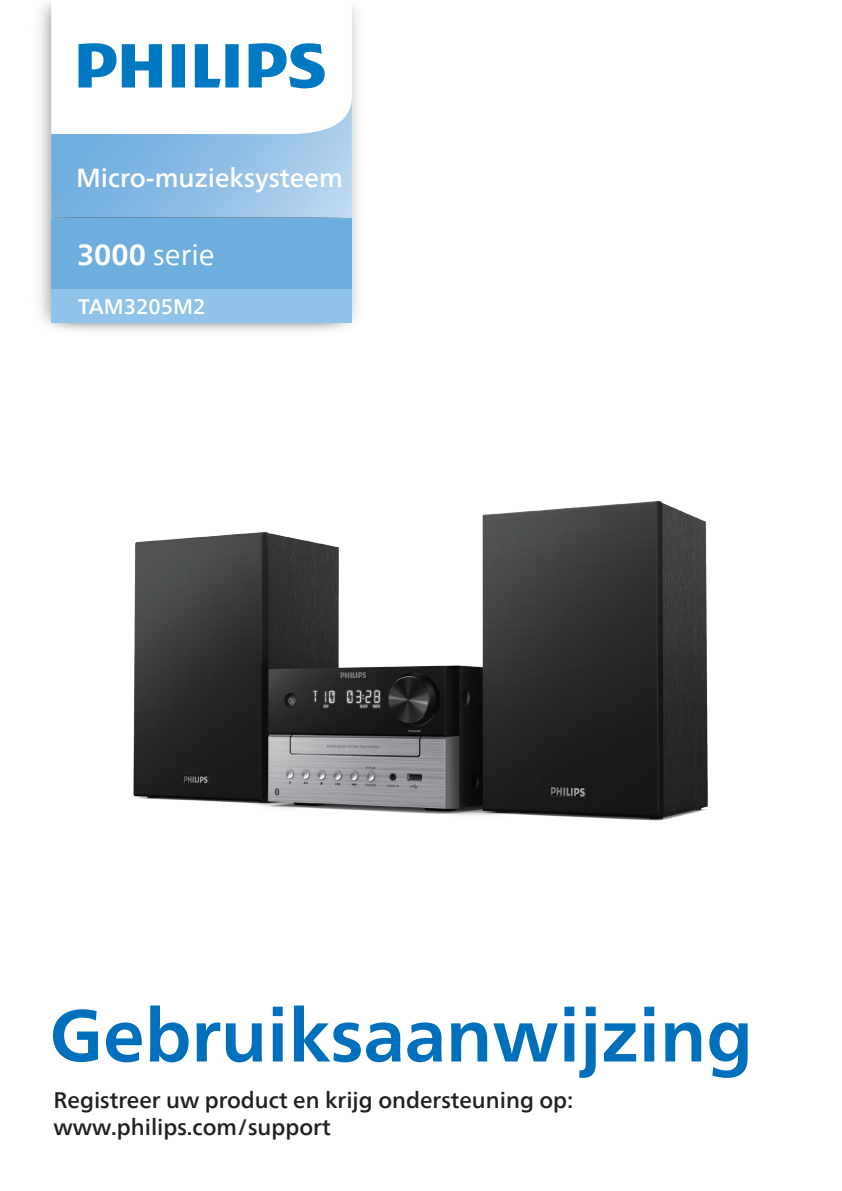
<style>
.page{position:relative;width:842px;height:1191px;background:#fff}
.page>*{position:absolute;margin:0;border:0;box-sizing:border-box;transform-origin:0 0}
.t1{font:700 74px "Neue Frutiger World";color:#0070bd}
.t2{font:28.8px "Neue Frutiger World";color:#fff}
.t3{font:500 26px "Neue Frutiger World";color:#fff}
.t4{font:500 22.4px/26.8px "Neue Frutiger World";color:#231f20}
.t5{font:500 20.8px "Neue Frutiger World";color:#fff}
.s1{font-weight:700}
</style>
<div class="page">
<div style="left:51px;top:289px;width:301px;height:34px;background:#8fc3e9"></div>
<div style="left:51px;top:218px;width:301px;height:71px;background:#6eaedf"></div>
<svg style="left:51px;top:134px;width:301px;height:84px;background:#8ebde4"></svg>
<svg style="left:51px;top:3px;width:301px;height:131px"></svg>
<svg style="left:78px;top:43px;width:247px;height:45px"></svg>
<img style="left:133px;top:501px;width:575px;height:320px">
<p class="t3" style="left:76px;top:156px;width:268px">Micro-muzieksysteem</p>
<p class="t2" style="left:77px;top:232px;width:139px"><span class="s1">3000</span> serie</p>
<p class="t5" style="left:78px;top:289px;width:129px">TAM3205M2</p>
<h1 class="t1" style="left:49px;top:970px;width:705px">Gebruiksaanwijzing</h1>
<p class="t4" style="left:54px;top:1087px;width:521px">Registreer uw product en krijg ondersteuning op: www.philips.com/support</p>
</div>
